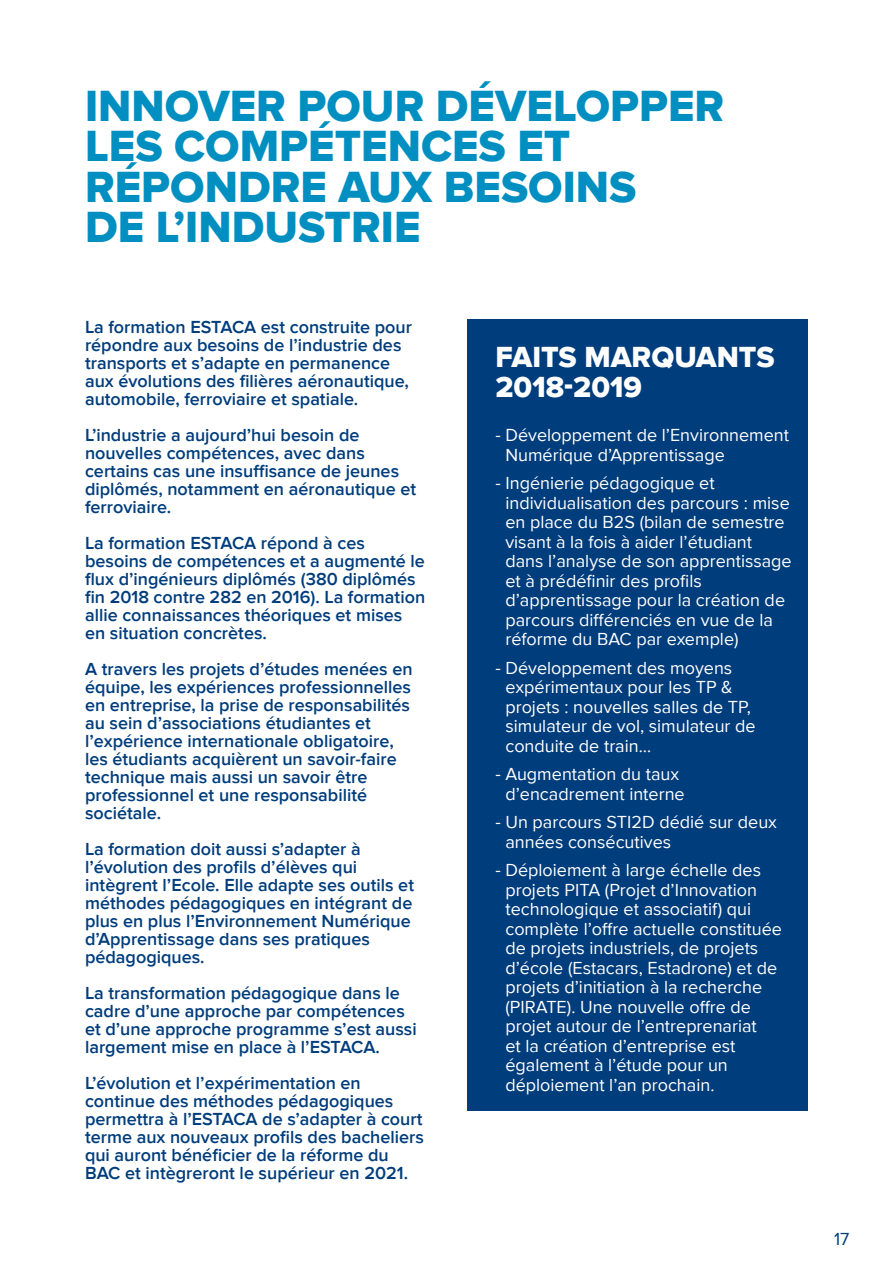
<style>
.page{position:relative;width:893px;height:1263px;background:#fff}
.page>*{position:absolute;margin:0;border:0;box-sizing:border-box;transform-origin:0 0}
.t1{font:45px/40.5px "Proxima Nova Extrabld";color:#008fc0}
.t2{font:30px/30px "Proxima Nova Extrabld";color:#fff}
.t3{font:600 18px/18px "Proxima Nova";color:#003d7c}
.t4{font:18px/19.5px "Proxima Nova";color:#fff}
.t5{font:18px "Proxima Nova";color:#003d7c}
</style>
<div class="page">
<div style="left:468px;top:319px;width:340px;height:791px;background:#003d7c"></div>
<h1 class="t1" style="left:85px;top:87px;width:641px">INNOVER POUR DÉVELOPPER<br>LES COMPÉTENCES ET<br>RÉPONDRE AUX BESOINS<br>DE L’INDUSTRIE</h1>
<p class="t3" style="left:85px;top:318px;width:328px">La formation ESTACA est construite pour répondre aux besoins de l’industrie des transports et s’adapte en permanence aux évolutions des filières aéronautique, automobile, ferroviaire et spatiale.</p>
<p class="t3" style="left:85px;top:426px;width:333px">L’industrie a aujourd’hui besoin de nouvelles compétences, avec dans certains cas une insuffisance de jeunes diplômés, notamment en aéronautique et ferroviaire.</p>
<p class="t3" style="left:85px;top:534px;width:342px">La formation ESTACA répond à ces besoins de compétences et a augmenté le flux d’ingénieurs diplômés (380 diplômés fin 2018 contre 282 en 2016). La formation allie connaissances théoriques et mises en situation concrètes.</p>
<p class="t3" style="left:85px;top:660px;width:329px">A travers les projets d’études menées en équipe, les expériences professionnelles en entreprise, la prise de responsabilités au sein d’associations étudiantes et l’expérience internationale obligatoire, les étudiants acquièrent un savoir-faire technique mais aussi un savoir être professionnel et une responsabilité sociétale.</p>
<p class="t3" style="left:85px;top:840px;width:331px">La formation doit aussi s’adapter à l’évolution des profils d’élèves qui intègrent l’Ecole. Elle adapte ses outils et méthodes pédagogiques en intégrant de plus en plus l’Environnement Numérique d’Apprentissage dans ses pratiques pédagogiques.</p>
<p class="t3" style="left:85px;top:984px;width:333px">La transformation pédagogique dans le cadre d’une approche par compétences et d’une approche programme s’est aussi largement mise en place à l’ESTACA.</p>
<p class="t3" style="left:85px;top:1074px;width:340px">L’évolution et l’expérimentation en continue des méthodes pédagogiques permettra à l’ESTACA de s’adapter à court terme aux nouveaux profils des bacheliers qui auront bénéficier de la réforme du BAC et intègreront le supérieur en 2021.</p>
<h2 class="t2" style="left:495px;top:342px;width:281px">FAITS MARQUANTS<br>2018-2019</h2>
<p class="t4" style="left:505px;top:426px;width:285px;text-indent:-10px">- Développement de l’Environnement<br>Numérique d’Apprentissage</p>
<p class="t4" style="left:505px;top:474px;width:288px;text-indent:-10px">- Ingénierie pédagogique et individualisation des parcours : mise en place du B2S (bilan de semestre visant à la fois à aider l’étudiant dans l’analyse de son apprentissage et à prédéfinir des profils d’apprentissage pour la création de parcours différenciés en vue de la réforme du BAC par exemple)</p>
<p class="t4" style="left:505px;top:658px;width:252px;text-indent:-10px">- Développement des moyens expérimentaux pour les TP &amp; projets : nouvelles salles de TP, simulateur de vol, simulateur de conduite de train…</p>
<p class="t4" style="left:495px;top:765px;width:191px;text-align:center">- Augmentation du taux d’encadrement interne</p>
<p class="t4" style="left:505px;top:813px;width:273px;text-indent:-10px">- Un parcours STI2D dédié sur deux années consécutives</p>
<p class="t4" style="left:505px;top:861px;width:278px;text-indent:-10px">- Déploiement à large échelle des projets PITA (Projet d’Innovation technologique et associatif) qui complète l’offre actuelle constituée de projets industriels, de projets d’école (Estacars, Estadrone) et de projets d’initiation à la recherche (PIRATE). Une nouvelle offre de projet autour de l’entreprenariat<br>et la création d’entreprise est également à l’étude pour un déploiement l’an prochain.</p>
<p class="t5" style="left:834px;top:1228px;width:17px">17</p>
</div>
